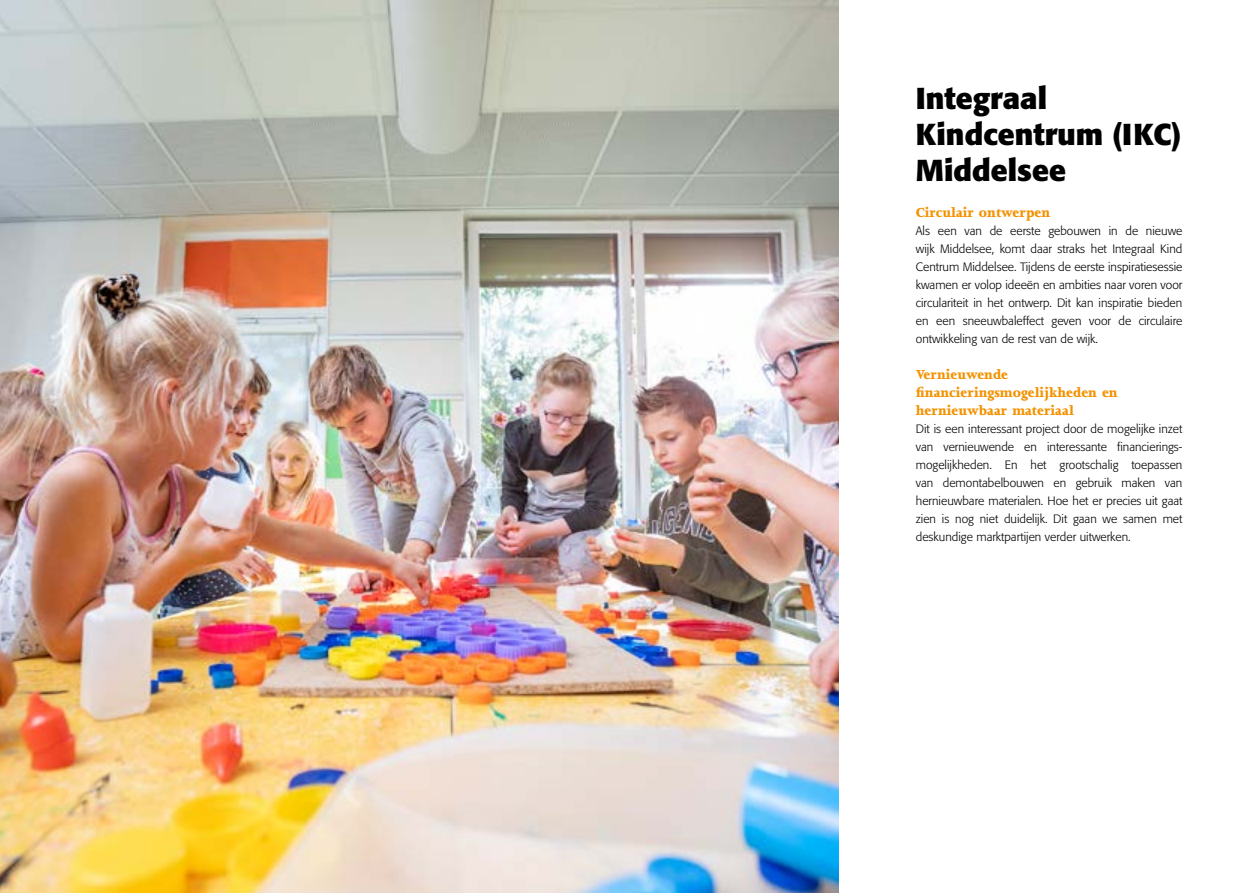
<style>
.page{position:relative;width:1259px;height:893px;background:#fff}
.page>*{position:absolute;margin:0;border:0;box-sizing:border-box;transform-origin:0 0}
.t1{font:700 30px/36px "Formata";color:#000}
.t2{font:800 15px/18px "Joanna MT Std";color:#f39200}
.t3{font:300 12px/18px "Formata";color:#000;text-align:justify}
</style>
<div class="page">
<img style="left:0;top:0;width:839px;height:893px">
<h1 class="t1" style="left:916px;top:80px;width:267px">Integraal<br>Kindcentrum (IKC)<br>Middelsee</h1>
<p class="t2" style="left:916px;top:203px;width:136px">Circulair ontwerpen</p>
<p class="t3" style="left:916px;top:222px;width:268px">Als een van de eerste gebouwen in de nieuwe wijk Middelsee, komt daar straks het Integraal Kind Centrum Middelsee. Tijdens de eerste inspiratiesessie kwamen er volop ideeën en ambities naar voren voor circulariteit in het ontwerp. Dit kan inspiratie bieden en een sneeuwbaleffect geven voor de circulaire ontwikkeling van de rest van de wijk.</p>
<p class="t2" style="left:916px;top:365px;width:203px">Vernieuwende financieringsmogelijkheden en hernieuwbaar materiaal</p>
<p class="t3" style="left:916px;top:420px;width:268px">Dit is een interessant project door de mogelijke inzet van vernieuwende en interessante financierings&shy;mogelijkheden. En het grootschalig toepassen van demontabelbouwen en gebruik maken van hernieuwbare materialen. Hoe het er precies uit gaat zien is nog niet duidelijk. Dit gaan we samen met deskundige marktpartijen verder uitwerken.</p>
</div>
